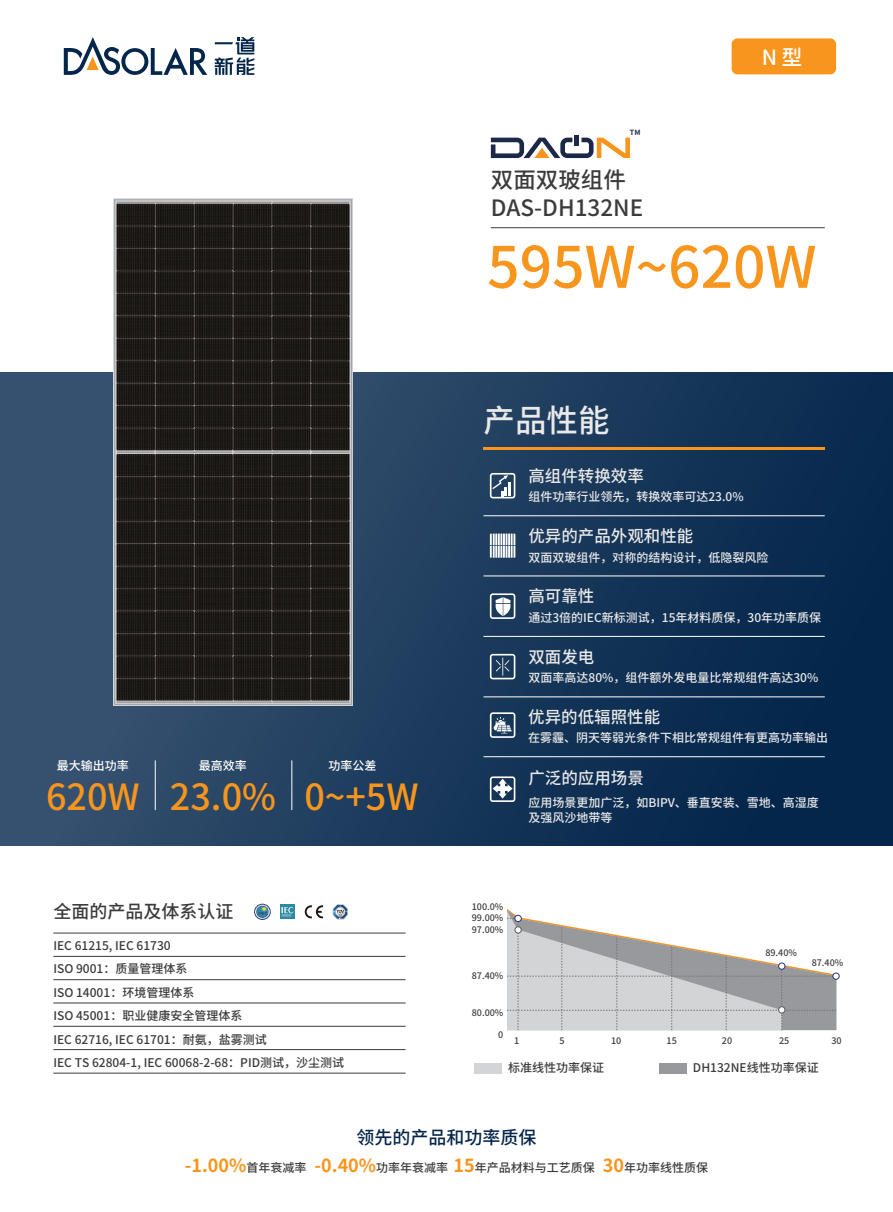
<style>
.page{position:relative;width:893px;height:1212px;background:#fff}
.page>*{position:absolute;margin:0;border:0;box-sizing:border-box;transform-origin:0 0}
.t1{font:500 57px "Source Han Sans CN";color:#f7951d}
.t2{font:500 36px "Source Han Sans CN";color:#f7951d}
.t3{font:500 31.5px "Source Han Sans CN";color:#eae9e9}
.t4{font:500 22.5px "Source Han Sans CN";color:#3d3b3a}
.t5{font:500 21px "Source Han Sans CN";color:#fff}
.t6{font:500 18px "Source Han Sans CN";color:#04264b}
.t7{font:500 18px "Source Han Sans CN";color:#3d3b3a}
.t8{font:500 16.5px "Source Han Sans CN";color:#eae9e9}
.t9{font:500 12px/23.4px "Source Han Sans CN";color:#3d3b3a}
.t10{font:500 12px/15px "Source Han Sans CN";color:#eae9e9}
.t11{font:500 12px "Source Han Sans CN";color:#fff}
.t12{font:500 9px "Source Han Sans CN";color:#3d3b3a}
.t13{font:700 7.2px "Source Han Sans CN";color:#1c2847}
.s1{font-weight:700;font-size:18px;color:#f7951d}
</style>
<div class="page">
<div style="left:0;top:373px;width:893px;height:472px;background:linear-gradient(to right,#3b5572,#04264b)"></div>
<hr style="left:491px;top:227px;width:334px;height:1px;background:#3d3b3a">
<hr style="left:483px;top:697px;width:342px;height:1px;background:#fff">
<hr style="left:483px;top:636px;width:342px;height:1px;background:#fff">
<hr style="left:483px;top:756px;width:342px;height:1px;background:#fff">
<hr style="left:483px;top:576px;width:342px;height:1px;background:#fff">
<hr style="left:483px;top:515px;width:342px;height:1px;background:#fff">
<hr style="left:483px;top:447px;width:342px;height:3px;background:#f7951d">
<hr style="left:155px;top:760px;width:1px;height:50px;background:#fff">
<hr style="left:292px;top:760px;width:1px;height:50px;background:#fff">
<svg style="left:490px;top:473px;width:25px;height:25px"></svg>
<svg style="left:490px;top:534px;width:25px;height:24px"></svg>
<svg style="left:490px;top:593px;width:25px;height:26px"></svg>
<svg style="left:490px;top:654px;width:25px;height:25px"></svg>
<svg style="left:490px;top:776px;width:25px;height:26px"></svg>
<svg style="left:507px;top:909px;width:332px;height:121px"></svg>
<div style="left:475px;top:1063px;width:27px;height:10px;background:#d2d4d5"></div>
<div style="left:659px;top:1063px;width:28px;height:10px;background:#97999d"></div>
<hr style="left:575px;top:135px;width:4px;height:11px;background:#1c2847">
<svg style="left:491px;top:138px;width:139px;height:20px"></svg>
<svg style="left:490px;top:712px;width:25px;height:26px"></svg>
<hr style="left:53px;top:956px;width:353px;height:1px;background:#3d3b3a">
<hr style="left:53px;top:933px;width:353px;height:1px;background:#3d3b3a">
<hr style="left:53px;top:979px;width:353px;height:1px;background:#3d3b3a">
<hr style="left:53px;top:1003px;width:353px;height:1px;background:#3d3b3a">
<hr style="left:53px;top:1049px;width:353px;height:1px;background:#3d3b3a">
<hr style="left:53px;top:1073px;width:353px;height:1px;background:#3d3b3a">
<hr style="left:53px;top:1026px;width:353px;height:1px;background:#3d3b3a">
<svg style="left:64px;top:37px;width:143px;height:38px"></svg>
<svg style="left:215px;top:37px;width:39px;height:38px"></svg>
<div style="left:732px;top:38px;width:104px;height:36px;background:#f7951d;border-radius:6px"></div>
<svg style="left:304px;top:905px;width:19px;height:13px"></svg>
<div style="left:255px;top:904px;width:15px;height:15px;border:1px solid #27407d;border-radius:50%"></div>
<svg style="left:256px;top:905px;width:13px;height:14px"></svg>
<svg style="left:280px;top:904px;width:15px;height:15px"></svg>
<svg style="left:281px;top:905px;width:12px;height:11px"></svg>
<svg style="left:333px;top:904px;width:15px;height:16px"></svg>
<img style="left:114px;top:199px;width:238px;height:506px">
<p class="t13" style="left:630px;top:129px;width:12px">TM</p>
<h3 class="t4" style="left:491px;top:167px;width:136px">双面双玻组件</h3>
<h3 class="t5" style="left:762px;top:45px;width:42px">N型</h3>
<h3 class="t4" style="left:491px;top:195px;width:154px">DAS-DH132NE</h3>
<h1 class="t1" style="left:487px;top:235px;width:331px">595W~620W</h1>
<h3 class="t3" style="left:483px;top:402px;width:127px">产品性能</h3>
<h3 class="t8" style="left:528px;top:467px;width:117px">高组件转换效率</h3>
<p class="t10" style="left:528px;top:490px;width:217px">组件功率行业领先，转换效率可达23.0%</p>
<h3 class="t8" style="left:528px;top:527px;width:166px">优异的产品外观和性能</h3>
<p class="t10" style="left:528px;top:550px;width:242px">双面双玻组件，对称的结构设计，低隐裂风险</p>
<p class="t11" style="left:57px;top:759px;width:74px">最大输出功率</p>
<h2 class="t2" style="left:46px;top:777px;width:95px">620W</h2>
<p class="t11" style="left:199px;top:759px;width:49px">最高效率</p>
<h2 class="t2" style="left:170px;top:777px;width:108px">23.0%</h2>
<p class="t11" style="left:329px;top:759px;width:49px">功率公差</p>
<h2 class="t2" style="left:304px;top:777px;width:116px">0~+5W</h2>
<h3 class="t7" style="left:53px;top:901px;width:181px">全面的产品及体系认证</h3>
<p class="t9" style="left:53px;top:934px;width:292px">IEC 61215, IEC 61730<br>ISO 9001：质量管理体系<br>ISO 14001：环境管理体系<br>ISO 45001：职业健康安全管理体系<br>IEC 62716, IEC 61701：耐氨，盐雾测试<br>IEC TS 62804-1, IEC 60068-2-68：PID测试，沙尘测试</p>
<h3 class="t8" style="left:528px;top:587px;width:67px">高可靠性</h3>
<p class="t10" style="left:528px;top:610px;width:294px">通过3倍的IEC新标测试，15年材料质保，30年功率质保</p>
<h3 class="t8" style="left:528px;top:647px;width:67px">双面发电</h3>
<p class="t10" style="left:528px;top:670px;width:291px">双面率高达80%，组件额外发电量比常规组件高达30%</p>
<h3 class="t8" style="left:528px;top:707px;width:133px">优异的低辐照性能</h3>
<p class="t10" style="left:528px;top:730px;width:302px">在雾霾、阴天等弱光条件下相比常规组件有更高功率输出</p>
<h3 class="t8" style="left:528px;top:768px;width:117px">广泛的应用场景</h3>
<p class="t10" style="left:528px;top:796px;width:292px">应用场景更加广泛，如BIPV、垂直安装、雪地、高湿度及强风沙地带等</p>
<p class="t12" style="left:472px;top:902px;width:33px">100.0%</p>
<p class="t12" style="left:472px;top:913px;width:33px">99.00%</p>
<p class="t12" style="left:472px;top:925px;width:33px">97.00%</p>
<p class="t12" style="left:472px;top:971px;width:33px">87.40%</p>
<p class="t12" style="left:472px;top:1008px;width:33px">80.00%</p>
<p class="t12" style="left:765px;top:947px;width:33px">89.40%</p>
<p class="t12" style="left:812px;top:958px;width:33px">87.40%</p>
<p class="t12" style="left:498px;top:1030px;width:7px">0</p>
<p class="t12" style="left:514px;top:1035px;width:7px">1</p>
<p class="t12" style="left:560px;top:1035px;width:7px">5</p>
<p class="t12" style="left:611px;top:1035px;width:12px">10</p>
<p class="t12" style="left:667px;top:1035px;width:12px">15</p>
<p class="t12" style="left:722px;top:1035px;width:12px">20</p>
<p class="t12" style="left:779px;top:1035px;width:12px">25</p>
<p class="t12" style="left:831px;top:1035px;width:12px">30</p>
<p class="t9" style="left:508px;top:1056px;width:97px">标准线性功率保证</p>
<p class="t9" style="left:693px;top:1056px;width:127px">DH132NE线性功率保证</p>
<h3 class="t6" style="left:356px;top:1127px;width:181px">领先的产品和功率质保</h3>
<p class="t9" style="left:185px;top:1156px;width:525px"><span class="s1">-1.00%</span>首年衰减率 <span class="s1">-0.40%</span>功率年衰减率 <span class="s1">15</span>年产品材料与工艺质保 <span class="s1">30</span>年功率线性质保</p>
</div>
